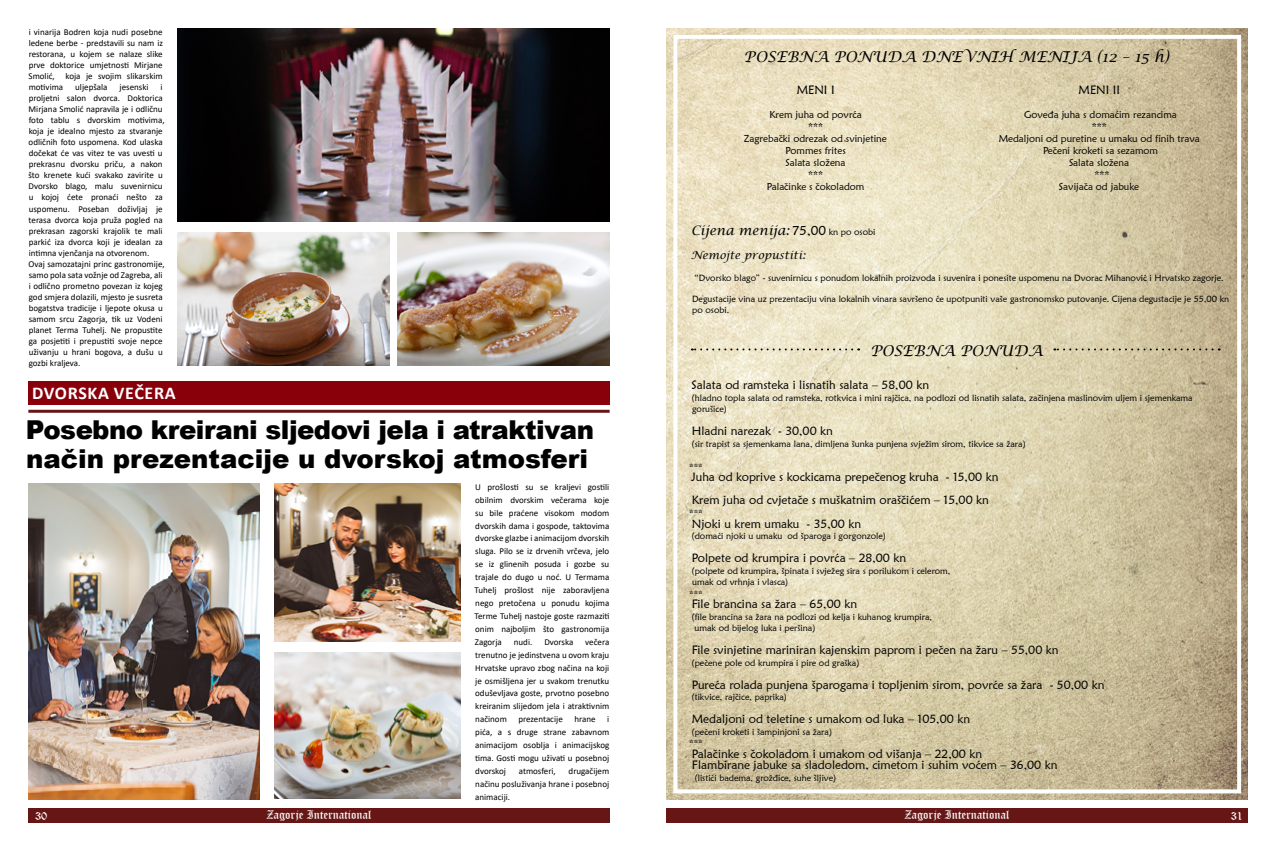
<style>
.page{position:relative;width:1276px;height:851px;background:#fff}
.page>*{position:absolute;margin:0;border:0;box-sizing:border-box;transform-origin:0 0}
.t1{font:900 26px/29px "Arial";letter-spacing:-.02em;color:#000}
.t2{font:700 18px "Calibri";letter-spacing:.04em;color:#fff}
.t3{font:italic 15px "Lucida Calligraphy";color:#000}
.t4{font:italic 13px "Lucida Calligraphy";color:#000}
.t5{font:12px/23px "Maiandra GD";color:#000}
.t6{font:12px "Old English Text";color:#fff}
.t7{font:italic 11px "Lucida Calligraphy";color:#000}
.t8{font:10px/12px "Maiandra GD";color:#000;text-align:center}
.t9{font:9px/11px "Calibri";color:#000;text-align:justify}
.t10{font:9px/11.5px "Maiandra GD";color:#000}
.s1{font-family:"Maiandra GD";font-style:normal}
.s2{font-family:"Maiandra GD";font-style:normal;font-size:9px}
</style>
<div class="page">
<div style="left:28px;top:807px;width:581px;height:15px;background:#661615"></div>
<div style="left:666px;top:807px;width:581px;height:15px;background:#661615"></div>
<img style="left:177px;top:28px;width:432px;height:193px">
<img style="left:28px;top:484px;width:232px;height:315px">
<img style="left:274px;top:483px;width:187px;height:158px">
<img style="left:274px;top:652px;width:187px;height:146px">
<div style="left:28px;top:381px;width:581px;height:24px;background:#89000a"></div>
<hr style="left:28px;top:409px;width:581px;height:3px;background:#661615">
<img style="left:177px;top:232px;width:212px;height:134px">
<img style="left:397px;top:232px;width:212px;height:134px">
<img style="left:666px;top:28px;width:581px;height:771px">
<div style="left:673px;top:35px;width:568px;height:758px;border:4px solid #fff"></div>
<svg style="left:692px;top:348px;width:160px;height:2px"></svg>
<svg style="left:1054px;top:348px;width:158px;height:2px"></svg>
<p class="t9" style="left:29px;top:26px;width:136px">i vinarija Bodren koja nudi posebne ledene berbe - predstavili su nam iz restorana, u kojem se nalaze slike prve doktorice umjetnosti Mirjane Smolić, koja je svojim slikarskim motivima</p>
<p class="t9" style="left:75px;top:81px;width:34px">uljepšala</p>
<p class="t9" style="left:120px;top:81px;width:31px">jesenski</p>
<p class="t9" style="left:28px;top:81px;width:138px;text-align:left;text-indent:132px">i proljetni salon dvorca. Doktorica<br>Mirjana Smolić napravila je i odličnu foto tablu s dvorskim motivima, koja je idealno mjesto za stvaranje odličnih foto uspomena. Kod ulaska dočekat će vas vitez te vas uvesti u prekrasnu dvorsku priču, a nakon što krenete kući svakako zavirite u<br>Dvorsko blago, malu suvenirnicu u kojoj ćete pronaći nešto za uspomenu. Poseban doživljaj je terasa dvorca koja pruža pogled na prekrasan zagorski krajolik te mali parkić iza dvorca koji je idealan za intimna vjenčanja na otvorenom.<br>Ovaj samozatajni princ gastronomije, samo pola sata vožnje od Zagreba, ali i odlično prometno povezan iz kojeg god smjera dolazili, mjesto je susreta bogatstva tradicije i ljepote okusa u samom srcu Zagorja, tik uz Vodeni planet Terma Tuhelj. Ne propustite ga posjetiti i prepustiti svoje nepce uživanju u hrani bogova, a dušu u gozbi kraljeva.</p>
<h2 class="t2" style="left:32px;top:380px;width:145px">DVORSKA VEČERA</h2>
<h1 class="t1" style="left:26px;top:414px;width:569px">Posebno kreirani sljedovi jela i atraktivan način prezentacije u dvorskoj atmosferi</h1>
<p class="t9" style="left:474px;top:480px;width:137px;line-height:12.9px">U prošlosti su se kraljevi gostili obilnim dvorskim večerama koje su bile praćene visokom modom dvorskih dama i gospode, taktovima dvorske glazbe i animacijom dvorskih sluga. Pilo se iz drvenih vrčeva, jelo se iz glinenih posuda i gozbe su trajale do dugo u noć. U Termama Tuhelj prošlost nije zaboravljena nego pretočena u ponudu kojima Terme Tuhelj nastoje goste razmaziti onim najboljim što gastronomija Zagorja</p>
<p class="t9" style="left:475px;top:635px;width:136px;line-height:12.9px;text-indent:110px">večera trenutno je jedinstvena u ovom kraju Hrvatske upravo zbog načina na koji je osmišljena jer u svakom trenutku oduševljava goste, prvotno posebno kreiranim slijedom jela i atraktivnim načinom</p>
<p class="t9" style="left:514px;top:636px;width:20px">nudi.</p>
<p class="t9" style="left:544px;top:636px;width:31px">Dvorska</p>
<p class="t9" style="left:518px;top:713px;width:46px">prezentacije</p>
<p class="t9" style="left:574px;top:713px;width:23px">hrane</p>
<p class="t9" style="left:475px;top:712px;width:136px;line-height:12.9px;text-indent:132px">i pića, a s druge strane zabavnom animacijom osoblja i animacijskog tima. Gosti mogu uživati u posebnoj dvorskoj</p>
<p class="t9" style="left:475px;top:764px;width:136px;line-height:12.9px;text-indent:93px">drugačijem načinu posluživanja hrane i posebnoj animaciji.</p>
<p class="t9" style="left:519px;top:765px;width:39px">atmosferi,</p>
<h3 class="t3" style="left:744px;top:47px;width:427px">POSEBNA PONUDA DNEVNIH MENIJA (12 – 15 h)</h3>
<h3 class="t5" style="left:797px;top:78px;width:39px">MENI I</h3>
<p class="t8" style="left:744px;top:108px;width:144px">Krem juha od povrća<br>***<br>Zagrebački odrezak od svinjetine<br>Pommes frites<br>Salata složena<br>***<br>Palačinke s čokoladom</p>
<h3 class="t5" style="left:1078px;top:78px;width:43px">MENI II</h3>
<p class="t8" style="left:998px;top:108px;width:202px">Goveđa juha s domaćim rezancima<br>***<br>Medaljoni od puretine u umaku od finih trava<br>Pečeni kroketi sa sezamom<br>Salata složena<br>***<br>Savijača od jabuke</p>
<h3 class="t4" style="left:691px;top:223px;width:186px">Cijena menija: <span class="s1">75,00</span> <span class="s2">kn po osobi</span></h3>
<p class="t7" style="left:691px;top:248px;width:116px">Nemojte propustiti:</p>
<p class="t10" style="left:694px;top:272px;width:531px">“Dvorsko blago” - suvenirnicu s ponudom lokalnih proizvoda i suvenira i ponesite uspomenu na Dvorac Mihanović i Hrvatsko zagorje.</p>
<p class="t10" style="left:692px;top:293px;width:539px;line-height:10.8px">Degustacije vina uz prezentaciju vina lokalnih vinara savršeno će upotpuniti vaše gastronomsko putovanje. Cijena degustacije je 55,00 kn po osobi.</p>
<h3 class="t3" style="left:870px;top:341px;width:174px">POSEBNA PONUDA</h3>
<h3 class="t5" style="left:691px;top:373px;width:239px">Salata od ramsteka i lisnatih salata – 58,00 kn</h3>
<p class="t10" style="left:691px;top:392px;width:503px">(hladno topla salata od ramsteka, rotkvica i mini rajčica, na podlozi od lisnatih salata, začinjena maslinovim uljem i sjemenkama gorušice)</p>
<h3 class="t5" style="left:692px;top:419px;width:143px">Hladni narezak - 30,00 kn</h3>
<p class="t10" style="left:691px;top:438px;width:336px">(sir trapist sa sjemenkama lana, dimljena šunka punjena svježim sirom, tikvice sa žara)</p>
<p class="t10" style="left:689px;top:461px;width:15px">***</p>
<h3 class="t5" style="left:691px;top:465px;width:309px">Juha od koprive s kockicama prepečenog kruha - 15,00 kn<br>Krem juha od cvjetače s muškatnim oraščićem – 15,00 kn</h3>
<p class="t10" style="left:689px;top:507px;width:15px">***</p>
<h3 class="t5" style="left:692px;top:511px;width:171px">Njoki u krem umaku - 35,00 kn</h3>
<p class="t10" style="left:691px;top:530px;width:196px">(domaći njoki u umaku od šparoga i gorgonzole)</p>
<h3 class="t5" style="left:692px;top:546px;width:216px">Polpete od krumpira i povrća – 28,00 kn</h3>
<p class="t10" style="left:691px;top:564px;width:260px">(polpete od krumpira, špinata i svježeg sira s porilukom i celerom,</p>
<p class="t10" style="left:692px;top:576px;width:98px">umak od vrhnja i vlasca)</p>
<p class="t10" style="left:689px;top:587px;width:15px">***</p>
<h3 class="t5" style="left:692px;top:592px;width:167px">File brancina sa žara – 65,00 kn</h3>
<p class="t10" style="left:694px;top:610px;width:239px;text-indent:-3px">(file brancina sa žara na podlozi od kelja i kuhanog krumpira, umak od bijelog luka i peršina)</p>
<h3 class="t5" style="left:692px;top:638px;width:368px">File svinjetine mariniran kajenskim paprom i pečen na žaru – 55,00 kn</h3>
<p class="t10" style="left:691px;top:656px;width:169px">(pečene pole od krumpira i pire od graška)</p>
<h3 class="t5" style="left:692px;top:672px;width:414px">Pureća rolada punjena šparogama i topljenim sirom, povrće sa žara - 50,00 kn</h3>
<p class="t10" style="left:691px;top:691px;width:97px">(tikvice, rajčice, paprika)</p>
<h3 class="t5" style="left:692px;top:707px;width:280px">Medaljoni od teletine s umakom od luka – 105,00 kn</h3>
<p class="t10" style="left:689px;top:725px;width:145px">(pečeni kroketi i šampinjoni sa žara) ***</p>
<h3 class="t5" style="left:692px;top:747px;width:367px;line-height:11.5px">Palačinke s čokoladom i umakom od višanja – 22,00 kn<br>Flambirane jabuke sa sladoledom, cimetom i suhim voćem – 36,00 kn</h3>
<p class="t10" style="left:694px;top:771px;width:143px">(listići badema, grožđice, suhe šljive)</p>
<h3 class="t6" style="left:35px;top:807px;width:14px">30</h3>
<h3 class="t6" style="left:266px;top:807px;width:107px">Zagorje International</h3>
<h3 class="t6" style="left:904px;top:806px;width:107px">Zagorje International</h3>
<h3 class="t6" style="left:1230px;top:807px;width:14px">31</h3>
</div>
